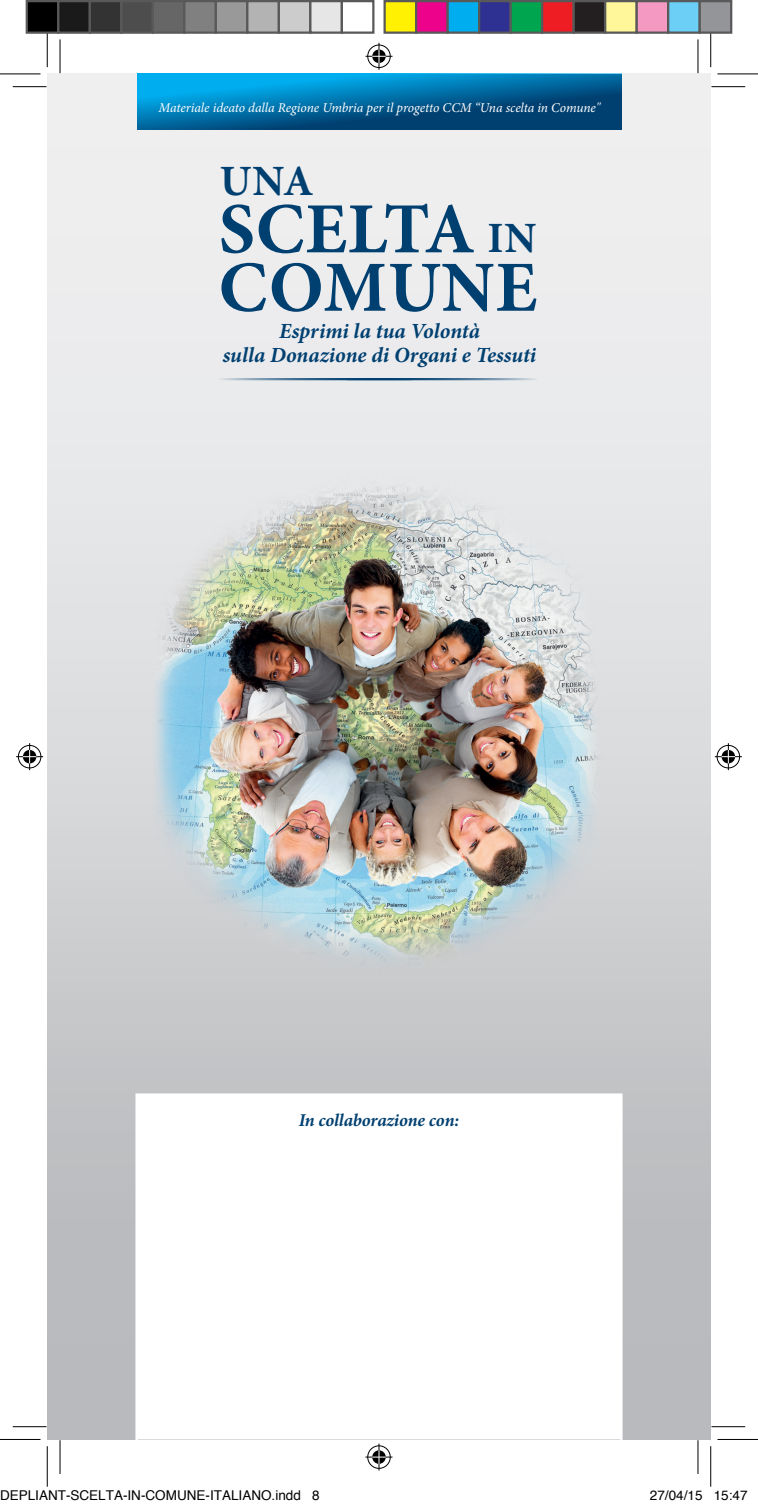
<style>
.page{position:relative;width:758px;height:1507px;background:#fff}
.page>*{position:absolute;margin:0;border:0;box-sizing:border-box;transform-origin:0 0}
.t1{font:700 72px "Minion Pro";letter-spacing:.01em;color:#004071}
.t2{font:700 43.2px "Minion Pro";color:#004071}
.t3{font:italic 700 21.6px "Minion Pro";color:#004071}
.t4{font:italic 700 18px "Minion Pro";letter-spacing:-.01em;color:#004071}
.t5{font:italic 13.5px "Minion Pro";letter-spacing:-.005em;color:#fff}
.t6{font:13.5px "Helvetica";color:#000}
</style>
<div class="page">
<img style="left:47px;top:74px;width:664px;height:1365px">
<img style="left:137px;top:472px;width:484px;height:617px">
<svg style="left:134px;top:1092px;width:490px;height:347px"></svg>
<svg style="left:137px;top:74px;width:484px;height:56px;background:#006da4"></svg>
<hr style="left:219px;top:378px;width:320px;height:2px;background:#004071">
<hr style="left:138px;top:1271px;width:482px;height:2px;background:#fff">
<hr style="left:13px;top:86px;width:34px;height:1px;background:#000">
<hr style="left:711px;top:86px;width:34px;height:1px;background:#000">
<hr style="left:13px;top:1426px;width:34px;height:1px;background:#000">
<hr style="left:711px;top:1426px;width:34px;height:1px;background:#000">
<hr style="left:60px;top:39px;width:1px;height:34px;background:#000">
<hr style="left:60px;top:1439px;width:1px;height:34px;background:#000">
<hr style="left:697px;top:39px;width:1px;height:34px;background:#000">
<hr style="left:697px;top:1439px;width:1px;height:34px;background:#000">
<hr style="left:0;top:73px;width:40px;height:1px;background:#000">
<hr style="left:717px;top:73px;width:41px;height:1px;background:#000">
<hr style="left:0;top:1438px;width:40px;height:1px;background:#000">
<hr style="left:717px;top:1438px;width:41px;height:1px;background:#000">
<hr style="left:47px;top:27px;width:1px;height:40px;background:#000">
<hr style="left:47px;top:1446px;width:1px;height:40px;background:#000">
<hr style="left:710px;top:27px;width:1px;height:40px;background:#000">
<hr style="left:710px;top:1446px;width:1px;height:40px;background:#000">
<svg style="left:365px;top:43px;width:27px;height:27px"></svg>
<svg style="left:365px;top:1443px;width:27px;height:27px"></svg>
<svg style="left:16px;top:743px;width:27px;height:27px"></svg>
<svg style="left:715px;top:743px;width:27px;height:27px"></svg>
<div style="left:27px;top:1px;width:31px;height:32px;background:#000"></div>
<div style="left:26px;top:0;width:33px;height:34px;border:2px solid #595959"></div>
<div style="left:58px;top:1px;width:32px;height:32px;background:#1a1a1a"></div>
<div style="left:57px;top:0;width:34px;height:34px;border:2px solid #595959"></div>
<div style="left:90px;top:1px;width:31px;height:32px;background:#333"></div>
<div style="left:89px;top:0;width:33px;height:34px;border:2px solid #595959"></div>
<div style="left:121px;top:1px;width:32px;height:32px;background:#4d4d4d"></div>
<div style="left:120px;top:0;width:34px;height:34px;border:2px solid #595959"></div>
<div style="left:153px;top:1px;width:31px;height:32px;background:#666"></div>
<div style="left:152px;top:0;width:33px;height:34px;border:2px solid #595959"></div>
<div style="left:184px;top:1px;width:32px;height:32px;background:#808080"></div>
<div style="left:183px;top:0;width:34px;height:34px;border:2px solid #595959"></div>
<div style="left:216px;top:1px;width:31px;height:32px;background:#999"></div>
<div style="left:215px;top:0;width:33px;height:34px;border:2px solid #595959"></div>
<div style="left:247px;top:1px;width:32px;height:32px;background:#b3b3b3"></div>
<div style="left:246px;top:0;width:34px;height:34px;border:2px solid #595959"></div>
<div style="left:279px;top:1px;width:31px;height:32px;background:#ccc"></div>
<div style="left:278px;top:0;width:33px;height:34px;border:2px solid #595959"></div>
<div style="left:310px;top:1px;width:32px;height:32px;background:#e6e6e6"></div>
<div style="left:309px;top:0;width:34px;height:34px;border:2px solid #595959"></div>
<div style="left:341px;top:0;width:33px;height:34px;border:2px solid #595959"></div>
<div style="left:385px;top:1px;width:31px;height:32px;background:#fff101"></div>
<div style="left:383px;top:0;width:34px;height:34px;border:2px solid #595959"></div>
<div style="left:416px;top:1px;width:32px;height:32px;background:#ed028c"></div>
<div style="left:415px;top:0;width:34px;height:34px;border:2px solid #595959"></div>
<div style="left:448px;top:1px;width:31px;height:32px;background:#00aeef"></div>
<div style="left:446px;top:0;width:34px;height:34px;border:2px solid #595959"></div>
<div style="left:479px;top:1px;width:32px;height:32px;background:#2e3092"></div>
<div style="left:478px;top:0;width:34px;height:34px;border:2px solid #595959"></div>
<div style="left:511px;top:1px;width:31px;height:32px;background:#00a54f"></div>
<div style="left:509px;top:0;width:34px;height:34px;border:2px solid #595959"></div>
<div style="left:542px;top:1px;width:32px;height:32px;background:#ee1d23"></div>
<div style="left:541px;top:0;width:34px;height:34px;border:2px solid #595959"></div>
<div style="left:574px;top:1px;width:31px;height:32px;background:#231f20"></div>
<div style="left:572px;top:0;width:34px;height:34px;border:2px solid #595959"></div>
<div style="left:605px;top:1px;width:32px;height:32px;background:#fff79a"></div>
<div style="left:604px;top:0;width:34px;height:34px;border:2px solid #595959"></div>
<div style="left:637px;top:1px;width:31px;height:32px;background:#f499c2"></div>
<div style="left:635px;top:0;width:34px;height:34px;border:2px solid #595959"></div>
<div style="left:668px;top:1px;width:32px;height:32px;background:#6bcff6"></div>
<div style="left:667px;top:0;width:34px;height:34px;border:2px solid #595959"></div>
<div style="left:700px;top:1px;width:31px;height:32px;background:#939598"></div>
<div style="left:698px;top:0;width:34px;height:34px;border:2px solid #595959"></div>
<p class="t5" style="left:159px;top:98px;width:443px">Materiale ideato dalla Regione Umbria per il progetto CCM “Una scelta in Comune"</p>
<p class="t2" style="left:220px;top:150px;width:95px">UNA</p>
<p class="t1" style="left:219px;top:178px;width:258px">SCELTA</p>
<p class="t2" style="left:487px;top:208px;width:51px">IN</p>
<p class="t1" style="left:218px;top:237px;width:320px">COMUNE</p>
<p class="t3" style="left:279px;top:316px;width:202px">Esprimi la tua Volontà</p>
<p class="t3" style="left:223px;top:339px;width:315px">sulla Donazione di Organi e Tessuti</p>
<p class="t4" style="left:299px;top:1107px;width:162px">In collaborazione con:</p>
<p class="t6" style="left:0;top:1484px;width:321px">DEPLIANT-SCELTA-IN-COMUNE-ITALIANO.indd 8</p>
<p class="t6" style="left:650px;top:1484px;width:99px">27/04/15 15:47</p>
</div>
